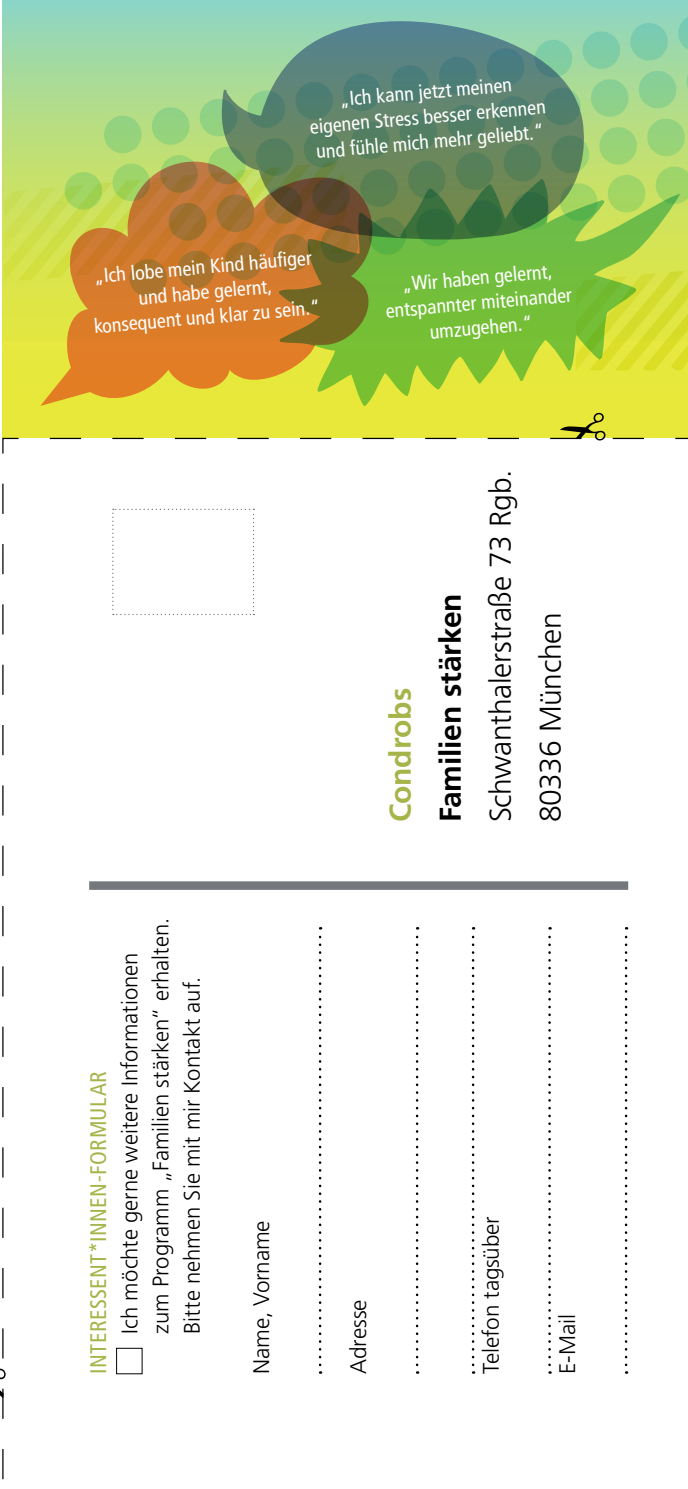
<style>
.page{position:relative;width:688px;height:1489px;background:#fff}
.page>*{position:absolute;margin:0;border:0;box-sizing:border-box;transform-origin:0 0}
.t1{font:300 30px/50px "Frutiger LT Std";letter-spacing:-.01em;color:#000}
.t2{font:700 30px "Frutiger LT Std";letter-spacing:-.005em;color:#000}
.t3{font:700 30px "Frutiger LT Std";color:#a6b449}
.t4{font:300 22.5px/31.2px "Frutiger LT Std";color:#000;scale:.96 1}
.t5{font:300 22.5px "Frutiger LT Std";color:#000}
.t6{font:condensed 22.5px "Frutiger LT Std";letter-spacing:.02em;color:#a6b449}
.t7{font:condensed 20px/25px "Frutiger LT Std";color:#fff;text-align:center}
</style>
<div class="page">
<svg style="left:2px;top:0;width:685px;height:437px;background:#b3dd88"></svg>
<svg style="left:375px;top:370px;width:305px;height:36px;background:#dbe339"></svg>
<svg style="left:40px;top:370px;width:335px;height:36px;background:#dcc232"></svg>
<svg style="left:4px;top:13px;width:683px;height:357px;background:#95ac5d"></svg>
<svg style="left:319px;top:927px;width:2px;height:437px"></svg>
<svg style="left:415px;top:927px;width:3px;height:437px"></svg>
<svg style="left:471px;top:927px;width:3px;height:437px"></svg>
<svg style="left:548px;top:927px;width:2px;height:437px"></svg>
<svg style="left:624px;top:927px;width:3px;height:437px"></svg>
<div style="left:89px;top:881px;width:539px;height:8px;background:#74787c"></div>
<svg style="left:112px;top:508px;width:142px;height:107px"></svg>
<div style="left:116px;top:1347px;width:26px;height:26px;border:1px solid #000"></div>
<svg style="left:34px;top:412px;width:653px;height:28px;background:#e3e442"></svg>
<p class="t7" style="left:306px;top:90px;width:241px;rotate:-5deg">„ich kann jetzt meinen eigenen stress bessererkennen und fühle mich mehrgeliebt.“</p>
<p class="t7" style="left:89px;top:264px;width:229px;rotate:-5deg">„ich lobe mein Kind häufi ger und habe gelernt, konsequent und klarzu sein.“</p>
<p class="t7" style="left:382px;top:273px;width:193px;rotate:-5deg">„Wirhaben gelernt, entspanntermiteinander umzugehen.“</p>
<p class="t6" style="left:85px;top:1373px;width:304px;rotate:-90deg">interessent*innen-formular</p>
<p class="t4" style="left:114px;top:1333px;width:434px;rotate:-90deg">Ich möchte gerne weitere Informationen zum Programm „Familien stärken“ erhalten.<br>Bitte nehmen Sie mit mir Kontakt auf.</p>
<p class="t5" style="left:248px;top:1373px;width:155px;rotate:-90deg">Name, Vorname</p>
<h1 class="t3" style="left:382px;top:822px;width:136px;rotate:-90deg">Condrobs</h1>
<h1 class="t2" style="left:432px;top:822px;width:231px;rotate:-90deg">Familien stärken</h1>
<h1 class="t1" style="left:476px;top:822px;width:354px;rotate:-90deg">Schwanthalerstraße 73 Rgb.<br>80336 München</h1>
<p class="t5" style="left:345px;top:1373px;width:76px;rotate:-90deg">Adresse</p>
<p class="t5" style="left:478px;top:1373px;width:159px;rotate:-90deg">Telefon tagsüber</p>
<p class="t5" style="left:554px;top:1373px;width:61px;rotate:-90deg">E-Mail</p>
</div>
